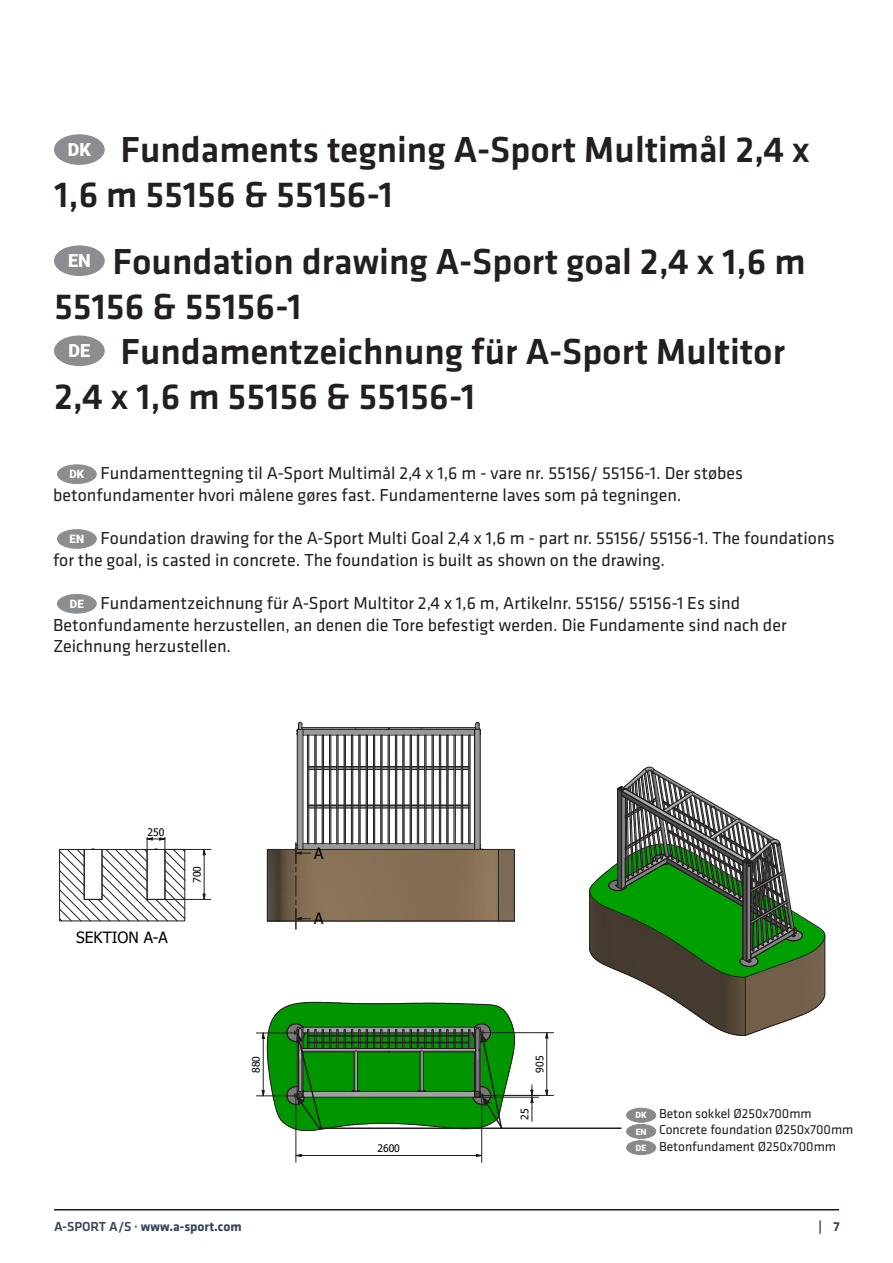
<style>
.page{position:relative;width:893px;height:1263px;background:#fff}
.page>*{position:absolute;margin:0;border:0;box-sizing:border-box;transform-origin:0 0}
.Overskrift_A{font:500 37.5px/45px "Klavika";color:#231f20}
.Tekst_C{font:18px/21.6px "Klavika";color:#231f20}
.t1{font:900 18px "Roboto";color:#fff}
.t2{font:15.45px "Tahoma";letter-spacing:-.005em;color:#000}
.Tekst_C-2{font:13.5px "Klavika";color:#231f20}
.t3{font:700 13.5px "Klavika";color:#37465d}
.t4{font:900 11.55px "Roboto";color:#fff}
.t5{font:10.35px "Tahoma";letter-spacing:-.005em;color:#000}
.t6{font:900 8.7px "Roboto";color:#fff}
.s1{font-weight:500}
</style>
<div class="page">
<hr style="left:54px;top:1209px;width:785px;height:1px;background:#051a37">
<div style="left:58px;top:465px;width:38px;height:18px;background:#8b8d90;border-radius:50%"></div>
<div style="left:57px;top:464px;width:40px;height:20px;border:1px solid #8b8d90;border-radius:50%"></div>
<div style="left:58px;top:530px;width:38px;height:18px;background:#8b8d90;border-radius:50%"></div>
<div style="left:57px;top:529px;width:40px;height:20px;border:1px solid #8b8d90;border-radius:50%"></div>
<div style="left:58px;top:594px;width:38px;height:19px;background:#8b8d90;border-radius:50%"></div>
<div style="left:57px;top:594px;width:40px;height:20px;border:1px solid #8b8d90;border-radius:50%"></div>
<div style="left:55px;top:135px;width:49px;height:29px;background:#8b8d90;border-radius:50%"></div>
<div style="left:54px;top:134px;width:51px;height:31px;border:2px solid #8b8d90;border-radius:50%"></div>
<div style="left:55px;top:246px;width:49px;height:29px;background:#8b8d90;border-radius:50%"></div>
<div style="left:54px;top:245px;width:51px;height:31px;border:2px solid #8b8d90;border-radius:50%"></div>
<div style="left:55px;top:336px;width:49px;height:29px;background:#8b8d90;border-radius:50%"></div>
<div style="left:54px;top:335px;width:51px;height:31px;border:2px solid #8b8d90;border-radius:50%"></div>
<svg style="left:295px;top:1154px;width:6px;height:3px"></svg>
<svg style="left:476px;top:1154px;width:7px;height:3px"></svg>
<hr style="left:301px;top:1155px;width:175px;height:1px;background:#231f20">
<hr style="left:296px;top:1095px;width:1px;height:67px;background:#231f20">
<hr style="left:481px;top:1095px;width:1px;height:67px;background:#231f20">
<hr style="left:256px;top:1095px;width:40px;height:1px;background:#231f20">
<hr style="left:256px;top:1033px;width:40px;height:1px;background:#231f20">
<svg style="left:59px;top:837px;width:126px;height:84px"></svg>
<svg style="left:203px;top:848px;width:3px;height:7px"></svg>
<svg style="left:203px;top:894px;width:3px;height:5px"></svg>
<hr style="left:204px;top:855px;width:1px;height:39px;background:#231f20">
<hr style="left:165px;top:899px;width:46px;height:1px;background:#231f20">
<hr style="left:165px;top:849px;width:46px;height:1px;background:#231f20">
<div style="left:627px;top:1124px;width:29px;height:14px;background:#8a8888;border-radius:50%"></div>
<div style="left:626px;top:1124px;width:30px;height:15px;border:1px solid #231f20;border-radius:50%"></div>
<div style="left:627px;top:1140px;width:29px;height:14px;background:#8a8888;border-radius:50%"></div>
<div style="left:626px;top:1140px;width:30px;height:15px;border:1px solid #231f20;border-radius:50%"></div>
<svg style="left:262px;top:722px;width:563px;height:409px"></svg>
<p class="Overskrift_A" style="left:54px;top:128px;width:757px;text-indent:66px">Fundaments tegning A-Sport Multimål 2,4 x<br>1,6 m 55156 &amp; 55156-1</p>
<p class="t1" style="left:68px;top:137px;width:25px">DK</p>
<p class="Overskrift_A" style="left:54px;top:239px;width:753px;text-indent:59px">Foundation drawing A-Sport goal 2,4 x 1,6 m<br>55156 &amp; 55156-1</p>
<p class="t1" style="left:69px;top:338px;width:23px">DE</p>
<p class="t1" style="left:68px;top:248px;width:24px">EN</p>
<p class="Overskrift_A" style="left:54px;top:329px;width:733px;text-indent:66px">Fundamentzeichnung für A-Sport Multitor<br>2,4 x 1,6 m 55156 &amp; 55156-1</p>
<p class="Tekst_C" style="left:53px;top:463px;width:691px;text-indent:47px">Fundamenttegning til A-Sport Multimål 2,4 x 1,6 m - vare nr. 55156/ 55156-1. Der støbes betonfundamenter hvori målene gøres fast. Fundamenterne laves som på tegningen.</p>
<p class="t4" style="left:70px;top:531px;width:16px">EN</p>
<p class="t4" style="left:69px;top:466px;width:16px">DK</p>
<p class="Tekst_C" style="left:53px;top:528px;width:783px;text-indent:47px">Foundation drawing for the A-Sport Multi Goal 2,4 x 1,6 m - part nr. 55156/ 55156-1. The foundations for the goal, is casted in concrete. The foundation is built as shown on the drawing.</p>
<p class="t4" style="left:70px;top:596px;width:15px">DE</p>
<p class="Tekst_C" style="left:53px;top:593px;width:735px;text-indent:47px">Fundamentzeichnung für A-Sport Multitor 2,4 x 1,6 m, Artikelnr. 55156/ 55156-1 Es sind<br>Betonfundamente herzustellen, an denen die Tore befestigt werden. Die Fundamente sind nach der<br>Zeichnung herzustellen.</p>
<p class="t5" style="left:147px;top:825px;width:19px">250</p>
<p class="t2" style="left:76px;top:927px;width:93px">SEKTION A-A</p>
<p class="t5" style="left:190px;top:883px;width:18px;rotate:-90deg">700</p>
<p class="t5" style="left:249px;top:1073px;width:18px;rotate:-90deg">880</p>
<p class="t2" style="left:314px;top:843px;width:11px">A</p>
<p class="t2" style="left:314px;top:908px;width:11px">A</p>
<p class="t5" style="left:377px;top:1141px;width:24px">2600</p>
<p class="t5" style="left:533px;top:1072px;width:18px;rotate:-90deg">905</p>
<p class="t5" style="left:518px;top:1120px;width:13px;rotate:-90deg">25</p>
<p class="t6" style="left:636px;top:1109px;width:13px">DK</p>
<p class="Tekst_C-2" style="left:659px;top:1106px;width:154px">Beton sokkel Ø250x700mm</p>
<p class="t6" style="left:636px;top:1125px;width:12px">EN</p>
<p class="Tekst_C-2" style="left:659px;top:1122px;width:196px">Concrete foundation Ø250x700mm</p>
<p class="t6" style="left:636px;top:1141px;width:12px">DE</p>
<p class="Tekst_C-2" style="left:659px;top:1139px;width:179px">Betonfundament Ø250x700mm</p>
<p class="t3" style="left:54px;top:1219px;width:189px"><span class="s1">A-SPORT A/S ·</span> www.a-sport.com</p>
<p class="t3" style="left:819px;top:1219px;width:23px">| 7</p>
</div>
